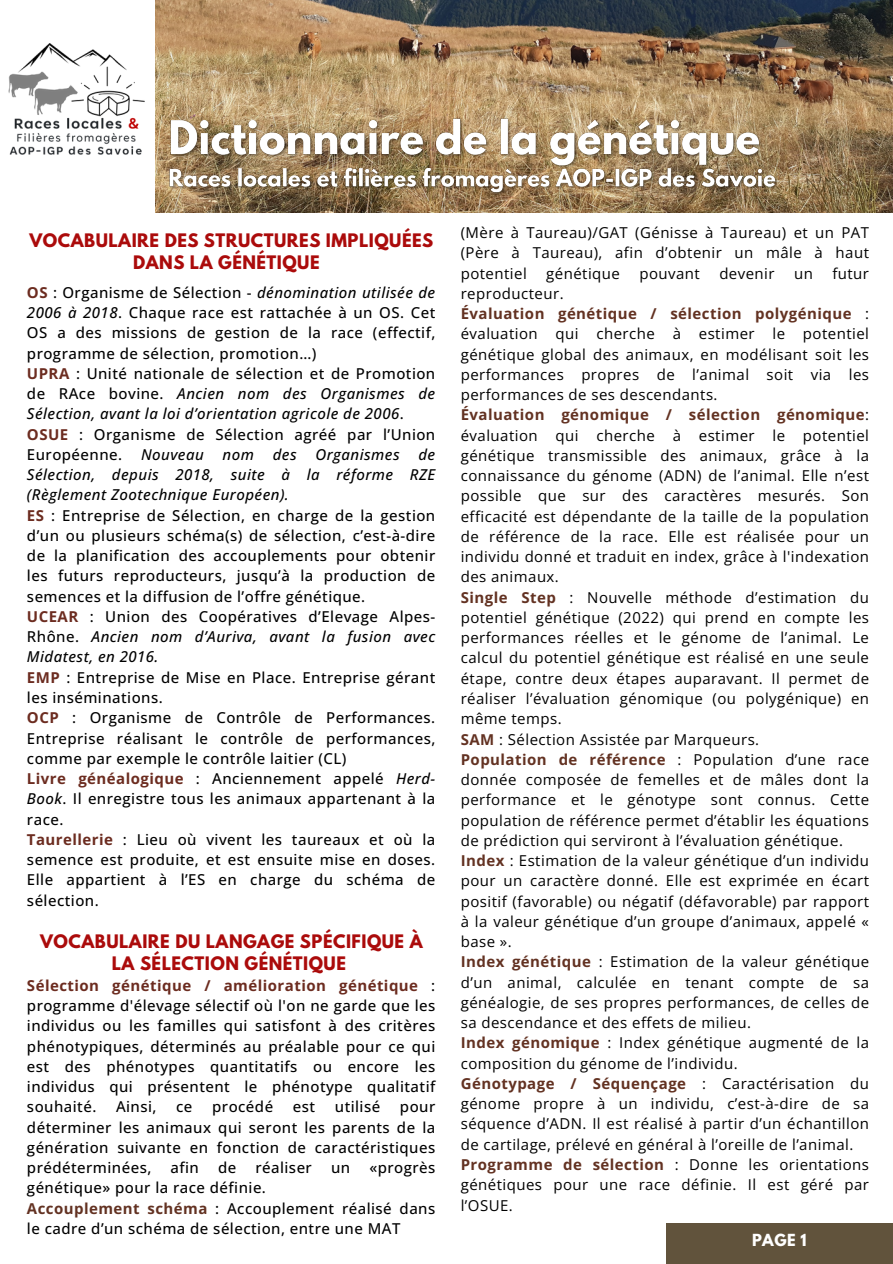
<style>
.page{position:relative;width:893px;height:1264px;background:#fff}
.page>*{position:absolute;margin:0;border:0;box-sizing:border-box;transform-origin:0 0}
.t1{font:700 16.5px/22.5px "League Spartan";letter-spacing:.03em;color:#ab0b0b}
.t2{font:15px/20.2px "Open Sans";letter-spacing:.03em;color:#000;text-align:justify}
.t3{font:500 15px/20.2px "Open Sans";letter-spacing:.03em;color:#000}
.t4{font:italic 500 15px "Open Sans";letter-spacing:.03em;color:#000}
.t5{font:500 14.7px "Poppins";color:#fff}
.t6{font:700 14.7px "League Spartan";color:#fff}
.s1{font-weight:700;color:#6c2c20}
.s2{font-style:italic}
.s3{font-weight:700;color:#633222}
.s4{font-family:"Poppins";font-weight:500}
.s5{font-family:"League Spartan";font-weight:700}
</style>
<div class="page">
<div style="left:666px;top:1223px;width:226px;height:40px;background:#61533c"></div>
<img style="left:156px;top:0;width:736px;height:212px">
<img style="left:8px;top:44px;width:137px;height:111px">
<img style="left:168px;top:117px;width:612px;height:81px">
<h3 class="t1" style="left:133px;top:231px;width:301px;text-indent:-104px">VOCABULAIRE DES STRUCTURES IMPLIQUÉES<br>DANS LA GÉNÉTIQUE</h3>
<h2 class="t3" style="left:27px;top:282px;width:410px"><span class="s1">OS</span> : Organisme de Sélection - <span class="s2">dénomination utilisée de 2006 à 2018</span>. Chaque race est rattachée à un OS. Cet OS a des missions de gestion de la race (effectif, programme de sélection, promotion…)<br><span class="s1">UPRA</span> : Unité nationale de sélection et de Promotion de RAce bovine. <span class="s2">Ancien nom des Organismes de Sélection, avant la loi d’orientation agricole de 2006</span>.<br><span class="s1">OSUE</span> : Organisme de Sélection agréé par l’Union Européenne.</h2>
<h2 class="t3" style="left:27px;top:444px;width:410px;text-indent:391px"><span class="s2">de Sélection, depuis 2018, suite à la réforme RZE (Règlement Zootechnique Européen).<br></span><span class="s1">ES</span> : Entreprise de Sélection, en charge de la gestion d’un ou plusieurs schéma(s) de sélection, c’est-à-dire de la planification des accouplements pour obtenir les futurs reproducteurs, jusqu’à la production de semences et la diffusion de l’offre génétique.<br><span class="s1">UCEAR</span> : Union des Coopératives d’Elevage Alpes-Rhône. <span class="s2">Ancien nom d’Auriva, avant la fusion avec Midatest, en 2016.<br></span><span class="s1">EMP</span> : Entreprise de Mise en Place. Entreprise gérant les inséminations.<br><span class="s1">OCP</span> : Organisme de Contrôle de Performances.<br>Entreprise réalisant le contrôle de performances, comme par exemple le contrôle laitier (CL)<br><span class="s1">Livre généalogique</span> : Anciennement appelé <span class="s2">Herd-Book</span>. Il enregistre tous les animaux appartenant à la race.<br><span class="s1">Taurellerie</span> : Lieu où vivent les taureaux et où la semence est produite, et est ensuite mise en doses.<br>Elle appartient à l’ES en charge du schéma de sélection.</h2>
<h3 class="t1" style="left:40px;top:932px;width:384px;text-align:center">VOCABULAIRE DU LANGAGE SPÉCIFIQUE À<br>LA SÉLECTION GÉNÉTIQUE</h3>
<h4 class="t3" style="left:27px;top:974px;width:410px;text-align:justify"><span class="s1">Sélection génétique / amélioration génétique</span> : programme d'élevage sélectif où l'on ne garde que les individus ou les familles qui satisfont à des critères phénotypiques, déterminés au préalable pour ce qui est des phénotypes quantitatifs ou encore les individus qui présentent le phénotype qualitatif souhaité.</h4>
<h2 class="t4" style="left:141px;top:444px;width:114px">Nouveau nom</h2>
<h2 class="t4" style="left:273px;top:444px;width:25px">des</h2>
<h2 class="t4" style="left:315px;top:444px;width:86px">Organismes</h2>
<h4 class="t3" style="left:116px;top:1096px;width:42px">Ainsi,</h4>
<h4 class="t3" style="left:176px;top:1096px;width:18px">ce</h4>
<h4 class="t3" style="left:212px;top:1096px;width:62px">procédé</h4>
<h4 class="t3" style="left:293px;top:1096px;width:24px">est</h4>
<h4 class="t3" style="left:335px;top:1096px;width:47px">utilisé</h4>
<h4 class="t3" style="left:27px;top:1096px;width:410px;text-align:justify;text-indent:373px">pour déterminer les animaux qui seront les parents de la génération suivante en fonction de caractéristiques prédéterminées,</h4>
<h4 class="t3" style="left:170px;top:1157px;width:30px">afin</h4>
<h4 class="t3" style="left:218px;top:1157px;width:20px">de</h4>
<h4 class="t3" style="left:255px;top:1157px;width:58px">réaliser</h4>
<h4 class="t3" style="left:331px;top:1157px;width:21px">un</h4>
<h4 class="t3" style="left:369px;top:1157px;width:67px">«progrès</h4>
<h4 class="t3" style="left:27px;top:1177px;width:410px">génétique» pour la race définie.<br><span class="s3">Accouplement schéma</span> : Accouplement réalisé dans le cadre d’un schéma de sélection, entre une MAT</h4>
<p class="t2" style="left:460px;top:222px;width:410px">(Mère à Taureau)/GAT (Génisse à Taureau) et un PAT (Père à Taureau), afin d’obtenir un mâle à haut potentiel</p>
<p class="t2" style="left:546px;top:262px;width:75px">génétique</p>
<p class="t2" style="left:639px;top:262px;width:62px">pouvant</p>
<p class="t2" style="left:719px;top:262px;width:57px">devenir</p>
<p class="t2" style="left:794px;top:262px;width:20px">un</p>
<p class="t2" style="left:832px;top:262px;width:38px">futur</p>
<p class="t2" style="left:460px;top:283px;width:410px;text-align:left">reproducteur.<br><span class="s3">Évaluation génétique / sélection polygénique</span> : évaluation qui cherche à estimer le potentiel génétique global des animaux, en modélisant soit les performances propres de l’animal soit via les performances de ses descendants.<br><span class="s3">Évaluation génomique / sélection génomique</span>: évaluation qui cherche à estimer le potentiel génétique transmissible des animaux, grâce à la connaissance du génome (ADN) de l’animal. Elle n’est possible que sur des caractères mesurés. Son efficacité est dépendante de la taille de la population de référence de la race. Elle est réalisée pour un individu donné et traduit en index, grâce à l'indexation des animaux.<br><span class="s3">Single Step</span> : Nouvelle méthode d’estimation du potentiel génétique (2022) qui prend en compte les performances réelles et le génome de l’animal. Le calcul du potentiel génétique est réalisé en une seule étape, contre deux étapes auparavant. Il permet de réaliser l’évaluation génomique (ou polygénique) en même temps.<br><span class="s3">SAM</span> : Sélection Assistée par Marqueurs.<br><span class="s3">Population de référence</span> : Population d’une race donnée composée de femelles et de mâles dont la performance et le génotype sont connus. Cette population de référence permet d’établir les équations de prédiction qui serviront à l’évaluation génétique.<br><span class="s3">Index</span> : Estimation de la valeur génétique d’un individu pour un caractère donné. Elle est exprimée en écart positif (favorable) ou négatif (défavorable) par rapport à la valeur génétique d’un groupe d’animaux, appelé « base ».<br><span class="s3">Index génétique</span> : Estimation de la valeur génétique d’un animal, calculée en tenant compte de sa généalogie, de ses propres performances, de celles de sa descendance et des effets de milieu.<br><span class="s3">Index génomique</span> : Index génétique augmenté de la composition du génome de l’individu.<br><span class="s3">Génotypage / Séquençage</span> : Caractérisation du génome propre à un individu, c’est-à-dire de sa séquence d’ADN. Il est réalisé à partir d’un échantillon de cartilage, prélevé en général à l’oreille de l’animal.<br><span class="s3">Programme de sélection</span> : Donne les orientations génétiques pour une race définie. Il est géré par l’OSUE.</p>
<h2 class="t6" style="left:752px;top:1232px;width:50px">PAG <span class="s4">2</span></h2>
<p class="t5" style="left:747px;top:1229px;width:61px">PAGE<span class="s5">E 1</span></p>
</div>
